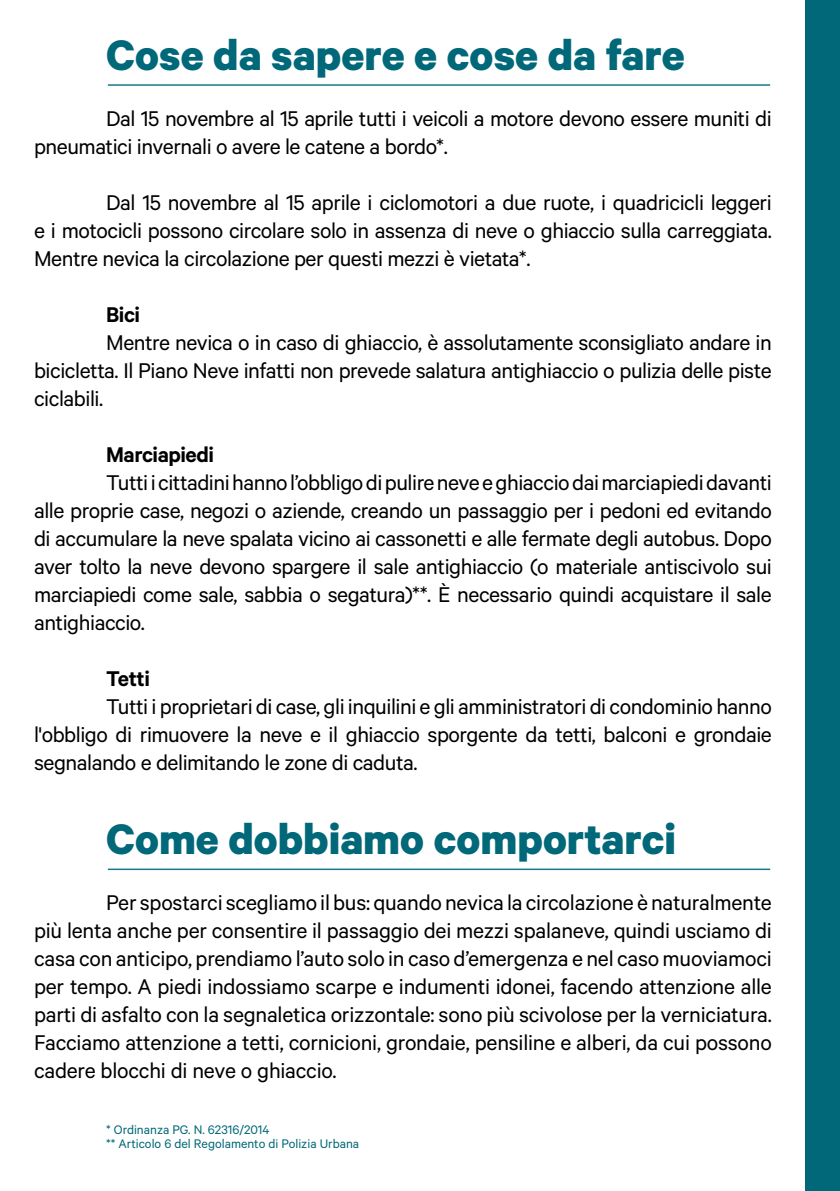
<style>
.page{position:relative;width:840px;height:1191px;background:#fff}
.page>*{position:absolute;margin:0;border:0;box-sizing:border-box;transform-origin:0 0}
.t1{font:700 48px "Calibre";color:#006878}
.t2{font:24px/28px "Calibre";letter-spacing:-.02em;color:#000;text-align:justify}
.t3{font:600 24px "Calibre";letter-spacing:-.02em;color:#000}
.t4{font:14px/14px "Calibre";color:#006878}
</style>
<div class="page">
<hr style="left:108px;top:84px;width:661px;height:2px;background:#006878">
<hr style="left:108px;top:868px;width:661px;height:2px;background:#006878">
<div style="left:805px;top:0;width:34px;height:1191px;background:#006878"></div>
<h1 class="t1" style="left:106px;top:26px;width:579px">Cose da sapere e cose da fare</h1>
<p class="t2" style="left:34px;top:104px;width:738px;text-indent:72px">Dal 15 novembre al 15 aprile tutti i veicoli a motore devono essere muniti di pneumatici invernali o avere le catene a bordo*.</p>
<p class="t2" style="left:34px;top:188px;width:738px;text-indent:72px">Dal 15 novembre al 15 aprile i ciclomotori a due ruote, i quadricicli leggeri e i motocicli possono circolare solo in assenza di neve o ghiaccio sulla carreggiata.<br>Mentre nevica la circolazione per questi mezzi è vietata*.</p>
<p class="t3" style="left:106px;top:300px;width:35px">Bici</p>
<p class="t2" style="left:34px;top:328px;width:739px;text-indent:72px">Mentre nevica o in caso di ghiaccio, è assolutamente sconsigliato andare in bicicletta. Il Piano Neve infatti non prevede salatura antighiaccio o pulizia delle piste ciclabili.</p>
<p class="t3" style="left:106px;top:440px;width:109px">Marciapiedi</p>
<p class="t2" style="left:34px;top:468px;width:739px;text-indent:72px">Tutti i cittadini hanno l’obbligo di pulire neve e ghiaccio dai marciapiedi davanti alle proprie case, negozi o aziende, creando un passaggio per i pedoni ed evitando di accumulare la neve spalata vicino ai cassonetti e alle fermate degli autobus. Dopo aver tolto la neve devono spargere il sale antighiaccio (o materiale antiscivolo sui marciapiedi come sale, sabbia o segatura)**. È necessario quindi acquistare il sale antighiaccio.</p>
<p class="t3" style="left:106px;top:664px;width:45px">Tetti</p>
<p class="t2" style="left:34px;top:692px;width:739px;text-indent:72px">Tutti i proprietari di case, gli inquilini e gli amministratori di condominio hanno l'obbligo di rimuovere la neve e il ghiaccio sporgente da tetti, balconi e grondaie segnalando e delimitando le zone di caduta.</p>
<h1 class="t1" style="left:106px;top:810px;width:571px">Come dobbiamo comportarci</h1>
<p class="t2" style="left:34px;top:888px;width:739px;text-indent:72px">Per spostarci scegliamo il bus: quando nevica la circolazione è naturalmente più lenta anche per consentire il passaggio dei mezzi spalaneve, quindi usciamo di casa con anticipo, prendiamo l’auto solo in caso d’emergenza e nel caso muoviamoci per tempo. A piedi indossiamo scarpe e indumenti idonei, facendo attenzione alle parti di asfalto con la segnaletica orizzontale: sono più scivolose per la verniciatura.<br>Facciamo attenzione a tetti, cornicioni, grondaie, pensiline e alberi, da cui possono cadere blocchi di neve o ghiaccio.</p>
<p class="t4" style="left:106px;top:1122px;width:254px">* Ordinanza PG. N. 62316/2014<br>** Articolo 6 del Regolamento di Polizia Urbana</p>
</div>
